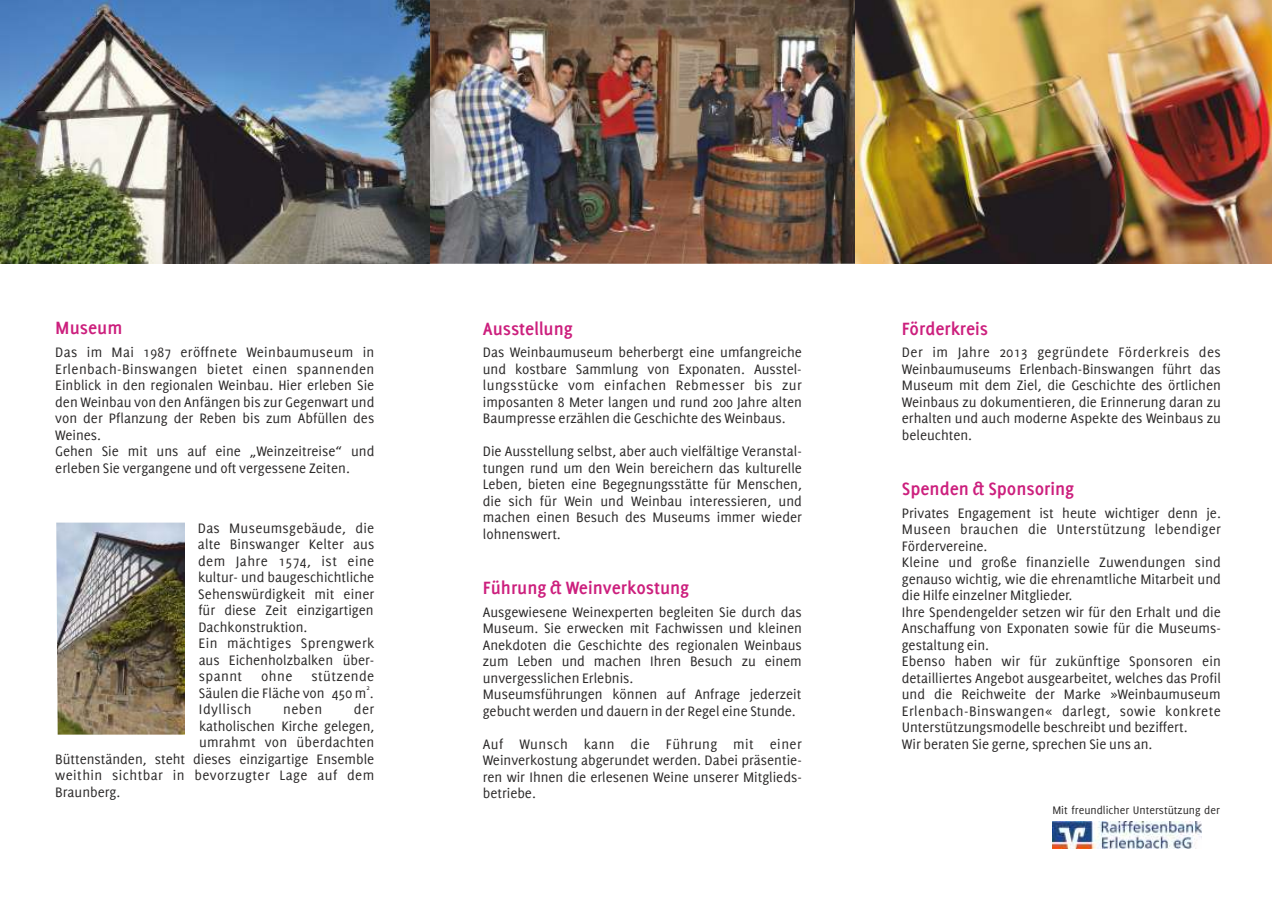
<style>
.page{position:relative;width:1272px;height:902px;background:#fff}
.page>*{position:absolute;margin:0;border:0;box-sizing:border-box;transform-origin:0 0}
.t1{font:700 19.5px "Delicious";color:#cc1f7d}
.t2{font:15px/16.5px "Delicious";color:#2b2929}
.t3{font:15px "Delicious";letter-spacing:.03em;color:#2b2929}
.t4{font:12px "Delicious";color:#2b2929}
.t5{font:7.5px "Delicious";color:#2b2929}
</style>
<div class="page">
<img style="left:429px;top:0;width:426px;height:264px">
<img style="left:855px;top:0;width:416px;height:264px">
<img style="left:0;top:0;width:429px;height:264px">
<img style="left:56px;top:522px;width:129px;height:212px">
<img style="left:1052px;top:821px;width:149px;height:27px">
<h1 class="t1" style="left:55px;top:321px;width:69px">Museum</h1>
<p class="t2" style="left:55px;top:345px;width:320px">Das im Mai 1987 eröffnete Weinbaumuseum in Erlenbach-Binswangen bietet einen spannenden Einblick in den regionalen Weinbau. Hier erleben Sie den Weinbau von den Anfängen bis zur Gegenwart und von der Pflanzung der Reben bis zum Abfüllen des Weines.<br>Gehen Sie mit uns auf eine „Weinzeitreise“ und erleben Sie vergangene und oft vergessene Zeiten.</p>
<p class="t2" style="left:198px;top:520px;width:178px">Das Museumsgebäude, die alte Binswanger Kelter aus dem Jahre 1574, ist eine kultur- und baugeschichtliche<br>Sehenswürdigkeit mit einer für diese Zeit einzigartigen<br>Dachkonstruktion.<br>Ein mächtiges Sprengwerk aus Eichenholzbalken über&shy;spannt</p>
<p class="t2" style="left:261px;top:669px;width:33px">ohne</p>
<p class="t3" style="left:311px;top:671px;width:64px">stützende</p>
<p class="t5" style="left:366px;top:685px;width:5px">2</p>
<p class="t2" style="left:199px;top:685px;width:176px">Säulen die Fläche von 450 m .<br>Idyllisch</p>
<p class="t2" style="left:283px;top:702px;width:41px">neben</p>
<p class="t2" style="left:354px;top:702px;width:22px">der</p>
<p class="t2" style="left:199px;top:718px;width:177px">katholischen Kirche gelegen,</p>
<p class="t2" style="left:199px;top:735px;width:177px">umrahmt von überdachten</p>
<p class="t2" style="left:55px;top:751px;width:320px">Büttenständen, steht dieses einzigartige Ensemble</p>
<p class="t3" style="left:55px;top:770px;width:320px">weithin sichtbar in bevorzugter Lage auf dem</p>
<p class="t2" style="left:55px;top:784px;width:66px">Braunberg.</p>
<h1 class="t1" style="left:483px;top:321px;width:91px">Ausstellung</h1>
<p class="t2" style="left:483px;top:345px;width:320px;text-align:justify">Das Weinbaumuseum beherbergt eine umfangreiche und kostbare Sammlung von Exponaten. Ausstel&shy;lungsstücke vom einfachen Rebmesser bis zur imposanten 8 Meter langen und rund 200 Jahre alten Baumpresse erzählen die Geschichte des Weinbaus.</p>
<p class="t2" style="left:483px;top:444px;width:320px;text-align:justify">Die Ausstellung selbst, aber auch vielfältige Veranstal&shy;tungen rund um den Wein bereichern das kulturelle Leben, bieten eine Begegnungsstätte für Menschen, die sich für Wein und Weinbau interessieren, und machen einen Besuch des Museums immer wieder lohnenswert.</p>
<h1 class="t1" style="left:483px;top:580px;width:208px">Führung &amp; Weinverkostung</h1>
<p class="t2" style="left:483px;top:604px;width:320px">Ausgewiesene Weinexperten begleiten Sie durch das Museum. Sie erwecken mit Fachwissen und kleinen Anekdoten die Geschichte des regionalen Weinbaus zum Leben und machen Ihren Besuch zu einem unvergesslichen Erlebnis.<br>Museumsführungen können auf Anfrage jederzeit gebucht werden und dauern in der Regel eine Stunde.</p>
<p class="t2" style="left:483px;top:736px;width:320px;text-align:justify">Auf Wunsch kann die Führung mit einer Weinverkostung abgerundet werden. Dabei präsentie&shy;ren wir Ihnen die erlesenen Weine unserer Mitglieds&shy;betriebe.</p>
<h1 class="t1" style="left:901px;top:321px;width:88px">Förderkreis</h1>
<p class="t2" style="left:901px;top:345px;width:320px;text-align:justify">Der im Jahre 2013 gegründete Förderkreis des Weinbaumuseums Erlenbach-Binswangen führt das Museum mit dem Ziel, die Geschichte des örtlichen Weinbaus zu dokumentieren, die Erinnerung daran zu erhalten und auch moderne Aspekte des Weinbaus zu beleuchten.</p>
<h1 class="t1" style="left:901px;top:481px;width:174px">Spenden &amp; Sponsoring</h1>
<p class="t2" style="left:901px;top:505px;width:320px">Privates Engagement ist heute wichtiger denn je.<br>Museen brauchen die Unterstützung lebendiger Fördervereine.<br>Kleine und große finanzielle Zuwendungen sind genauso wichtig, wie die ehrenamtliche Mitarbeit und die Hilfe einzelner Mitglieder.<br>Ihre Spendengelder setzen wir für den Erhalt und die Anschaffung von Exponaten sowie für die Museums&shy;gestaltung ein.<br>Ebenso haben wir für zukünftige Sponsoren ein detailliertes Angebot ausgearbeitet, welches das Profil und die Reichweite der Marke »Weinbaumuseum Erlenbach-Binswangen« darlegt, sowie konkrete Unterstützungsmodelle beschreibt und beziffert.<br>Wir beraten Sie gerne, sprechen Sie uns an.</p>
<p class="t4" style="left:1052px;top:805px;width:169px">Mit freundlicher Unterstützung der</p>
</div>
